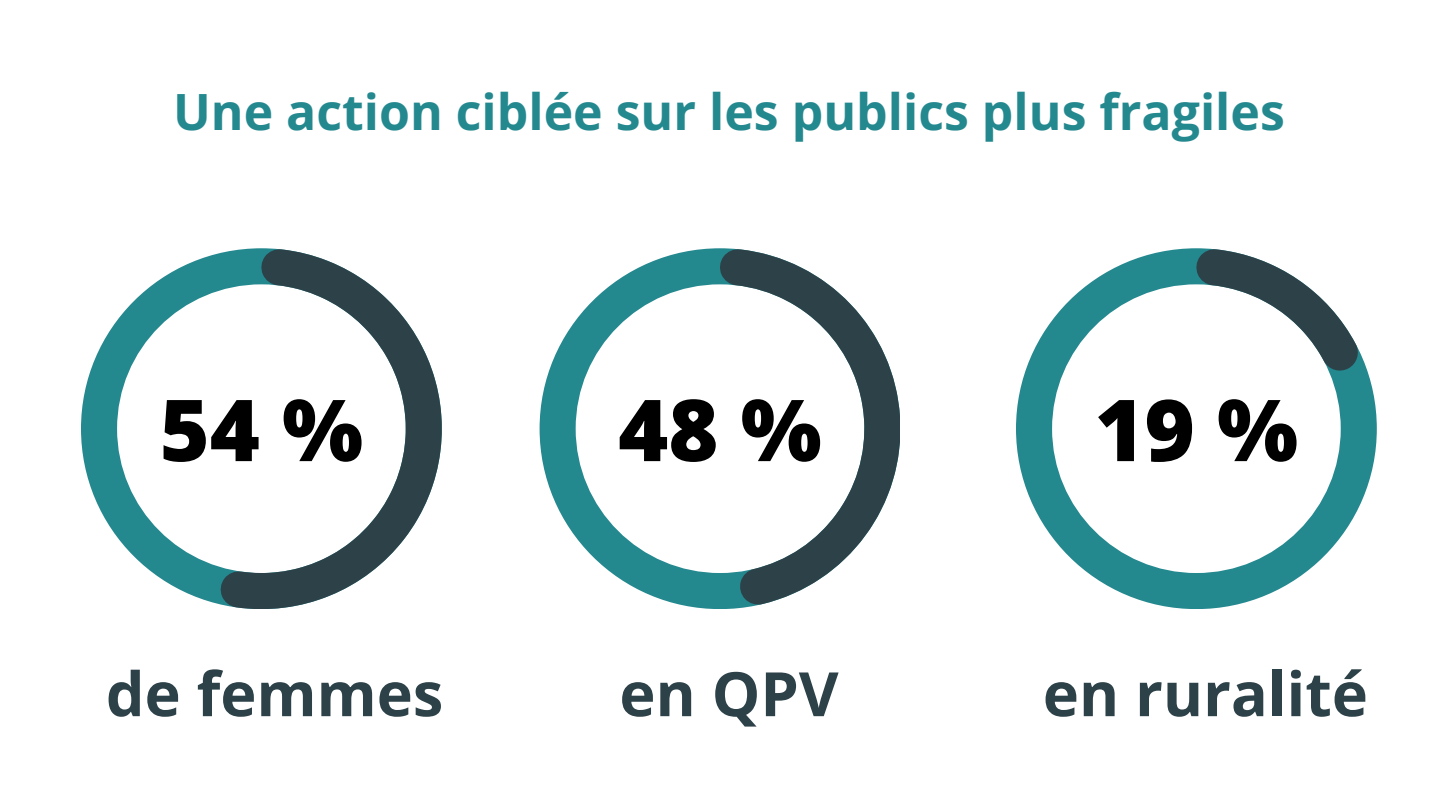
<style>
.page{position:relative;width:1440px;height:810px;background:#fff}
.page>*{position:absolute;margin:0;border:0;box-sizing:border-box;transform-origin:0 0}
.t1{font:800 85.5px "Open Sans";color:#000}
.t2{font:700 61.2px "Open Sans";color:#2d4149}
.t3{font:700 50px "Open Sans";color:#24888f}
</style>
<div class="page">
<svg style="left:81px;top:248px;width:196px;height:357px"></svg>
<svg style="left:220px;top:249px;width:222px;height:360px"></svg>
<svg style="left:540px;top:248px;width:213px;height:361px"></svg>
<svg style="left:719px;top:249px;width:181px;height:357px"></svg>
<svg style="left:1016px;top:248px;width:361px;height:361px"></svg>
<svg style="left:1195px;top:249px;width:165px;height:124px"></svg>
<p class="t3" style="left:173px;top:76px;width:1113px">Une action ciblée sur les publics plus fragiles</p>
<p class="t1" style="left:160px;top:370px;width:205px">54 %</p>
<p class="t2" style="left:106px;top:651px;width:339px">de femmes</p>
<p class="t1" style="left:618px;top:370px;width:205px">48 %</p>
<p class="t1" style="left:1095px;top:370px;width:205px">19 %</p>
<p class="t2" style="left:619px;top:651px;width:221px">en QPV</p>
<p class="t2" style="left:1043px;top:651px;width:327px">en ruralité</p>
</div>
